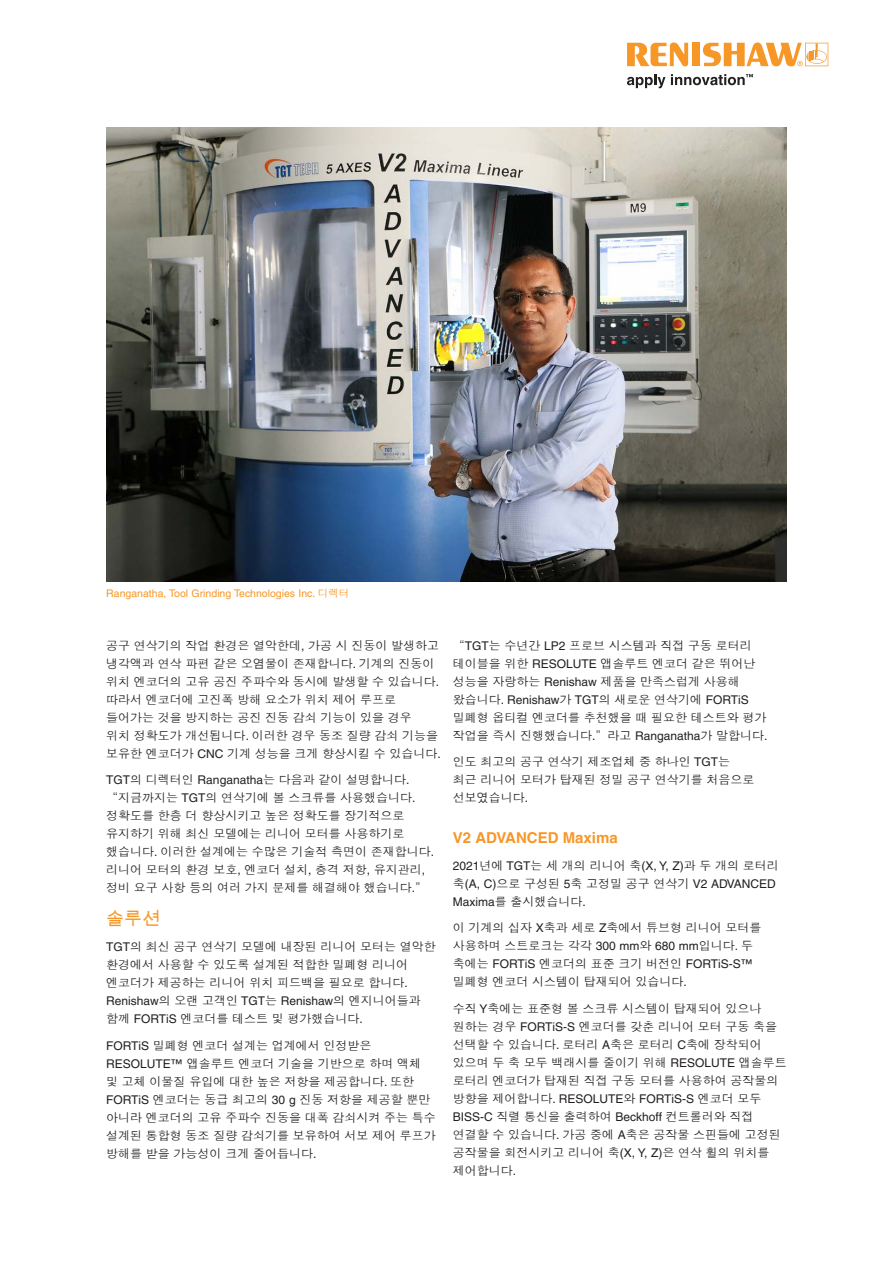
<style>
.page{position:relative;width:893px;height:1263px;background:#fff}
.page>*{position:absolute;margin:0;border:0;box-sizing:border-box;transform-origin:0 0}
.Main_body_heading_te{font:18px "Arial Unicode MS";color:#f79727}
.Main_body_heading_te-2{font:700 15px "Helvetica LT Pro";color:#f79727}
.Main_body_text_8pt{font:12px/18px "Dotum Che";color:#231f20}
.Caption_text_7pt{font:10.5px "Helvetica LT Pro";color:#f79727}
.s1{font-family:"Dotum Che"}
.s2{font-family:"Helvetica LT Pro"}
</style>
<div class="page">
<img style="left:106px;top:128px;width:681px;height:453px">
<svg style="left:627px;top:74px;width:38px;height:14px"></svg>
<svg style="left:627px;top:43px;width:61px;height:23px"></svg>
<div style="left:692px;top:43px;width:8px;height:23px;background:#f79727"></div>
<svg style="left:671px;top:74px;width:82px;height:11px"></svg>
<svg style="left:703px;top:43px;width:125px;height:23px"></svg>
<p class="Caption_text_7pt" style="left:106px;top:587px;width:245px">Ranganatha, Tool Grinding Technologies Inc. <span class="s1">디렉터</span></p>
<p class="Main_body_text_8pt" style="left:106px;top:636px;width:336px">공구 연삭기의 작업 환경은 열악한데<span class="s2">,</span> 가공 시 진동이 발생하고 냉각액과 연삭 파편 같은 오염물이 존재합니다<span class="s2">.</span> 기계의 진동이 위치 엔코더의 고유 공진 주파수와 동시에 발생할 수 있습니다<span class="s2">. </span>따라서 엔코더에 고진폭 방해 요소가 위치 제어 루프로 들어가는 것을 방지하는 공진 진동 감쇠 기능이 있을 경우<br>위치 정확도가 개선됩니다<span class="s2">.</span> 이러한 경우 동조 질량 감쇠 기능을 보유한 엔코더가 <span class="s2">CNC</span> 기계 성능을 크게 향상시킬 수 있습니다<span class="s2">.</span></p>
<p class="Main_body_text_8pt" style="left:106px;top:771px;width:329px"><span class="s2">TGT</span>의 디렉터인 <span class="s2">Ranganatha</span>는 다음과 같이 설명합니다<span class="s2">. </span>“지금까지는 <span class="s2">TGT</span>의 연삭기에 볼 스크류를 사용했습니다<span class="s2">. </span>정확도를 한층 더 향상시키고 높은 정확도를 장기적으로 유지하기 위해 최신 모델에는 리니어 모터를 사용하기로 했습니다<span class="s2">.</span> 이러한 설계에는 수많은 기술적 측면이 존재합니다<span class="s2">. </span>리니어 모터의 환경 보호<span class="s2">,</span> 엔코더 설치<span class="s2">,</span> 충격 저항<span class="s2">,</span> 유지관리<span class="s2">, </span>정비 요구 사항 등의 여러 가지 문제를 해결해야 했습니다<span class="s2">.</span>”</p>
<p class="Main_body_heading_te" style="left:106px;top:905px;width:55px">솔루션</p>
<p class="Main_body_text_8pt" style="left:106px;top:938px;width:331px"><span class="s2">TGT</span>의 최신 공구 연삭기 모델에 내장된 리니어 모터는 열악한 환경에서 사용할 수 있도록 설계된 적합한 밀폐형 리니어 엔코더가 제공하는 리니어 위치 피드백을 필요로 합니다<span class="s2">.<br>Renishaw</span>의 오랜 고객인 <span class="s2">TGT</span>는 <span class="s2">Renishaw</span>의 엔지니어들과 함께 <span class="s2">FORTiS</span> 엔코더를 테스트 및 평가했습니다<span class="s2">.</span></p>
<p class="Main_body_text_8pt" style="left:106px;top:1036px;width:331px"><span class="s2">FORTiS</span> 밀폐형 엔코더 설계는 업계에서 인정받은<br><span class="s2">RESOLUTE™</span> 앱솔루트 엔코더 기술을 기반으로 하며 액체 및 고체 이물질 유입에 대한 높은 저항을 제공합니다<span class="s2">.</span> 또한<br><span class="s2">FORTiS</span> 엔코더는 동급 최고의 <span class="s2">30 g</span> 진동 저항을 제공할 뿐만 아니라 엔코더의 고유 주파수 진동을 대폭 감쇠시켜 주는 특수 설계된 통합형 동조 질량 감쇠기를 보유하여 서보 제어 루프가 방해를 받을 가능성이 크게 줄어듭니다<span class="s2">.</span></p>
<p class="Main_body_text_8pt" style="left:453px;top:636px;width:316px">“<span class="s2">TGT</span>는 수년간 <span class="s2">LP2</span> 프로브 시스템과 직접 구동 로터리 테이블을 위한 <span class="s2">RESOLUTE</span> 앱솔루트 엔코더 같은 뛰어난 성능을 자랑하는 <span class="s2">Renishaw</span> 제품을 만족스럽게 사용해 왔습니다<span class="s2">. Renishaw</span>가 <span class="s2">TGT</span>의 새로운 연삭기에 <span class="s2">FORTiS </span>밀폐형 옵티컬 엔코더를 추천했을 때 필요한 테스트와 평가 작업을 즉시 진행했습니다<span class="s2">.</span>”라고 <span class="s2">Ranganatha</span>가 말합니다<span class="s2">.</span></p>
<p class="Main_body_text_8pt" style="left:453px;top:753px;width:303px">인도 최고의 공구 연삭기 제조업체 중 하나인 <span class="s2">TGT</span>는 최근 리니어 모터가 탑재된 정밀 공구 연삭기를 처음으로 선보였습니다<span class="s2">.</span></p>
<p class="Main_body_heading_te-2" style="left:453px;top:829px;width:166px">V2 ADVANCED Maxima</p>
<p class="Main_body_text_8pt" style="left:453px;top:856px;width:328px"><span class="s2">2021</span>년에 <span class="s2">TGT</span>는 세 개의 리니어 축<span class="s2">(X, Y, Z)</span>과 두 개의 로터리 축<span class="s2">(A, C)</span>으로 구성된 <span class="s2">5</span>축 고정밀 공구 연삭기 <span class="s2">V2 ADVANCED<br>Maxima</span>를 출시했습니다<span class="s2">.</span></p>
<p class="Main_body_text_8pt" style="left:453px;top:919px;width:310px">이 기계의 십자 <span class="s2">X</span>축과 세로 <span class="s2">Z</span>축에서 튜브형 리니어 모터를 사용하며 스트로크는 각각 <span class="s2">300 mm</span>와 <span class="s2">680 mm</span>입니다<span class="s2">.</span> 두 축에는 <span class="s2">FORTiS</span> 엔코더의 표준 크기 버전인 <span class="s2">FORTiS-S™ </span>밀폐형 엔코더 시스템이 탑재되어 있습니다<span class="s2">.</span></p>
<p class="Main_body_text_8pt" style="left:453px;top:999px;width:335px">수직 <span class="s2">Y</span>축에는 표준형 볼 스크류 시스템이 탑재되어 있으나 원하는 경우 <span class="s2">FORTiS-S</span> 엔코더를 갖춘 리니어 모터 구동 축을 선택할 수 있습니다<span class="s2">.</span> 로터리 <span class="s2">A</span>축은 로터리 <span class="s2">C</span>축에 장착되어 있으며 두 축 모두 백래시를 줄이기 위해 <span class="s2">RESOLUTE</span> 앱솔루트 로터리 엔코더가 탑재된 직접 구동 모터를 사용하여 공작물의 방향을 제어합니다<span class="s2">. RESOLUTE</span>와 <span class="s2">FORTiS-S</span> 엔코더 모두<br><span class="s2">BISS-C</span> 직렬 통신을 출력하여 <span class="s2">Beckhoff</span> 컨트롤러와 직접 연결할 수 있습니다<span class="s2">.</span> 가공 중에 <span class="s2">A</span>축은 공작물 스핀들에 고정된 공작물을 회전시키고 리니어 축<span class="s2">(X, Y, Z)</span>은 연삭 휠의 위치를 제어합니다<span class="s2">.</span></p>
</div>
